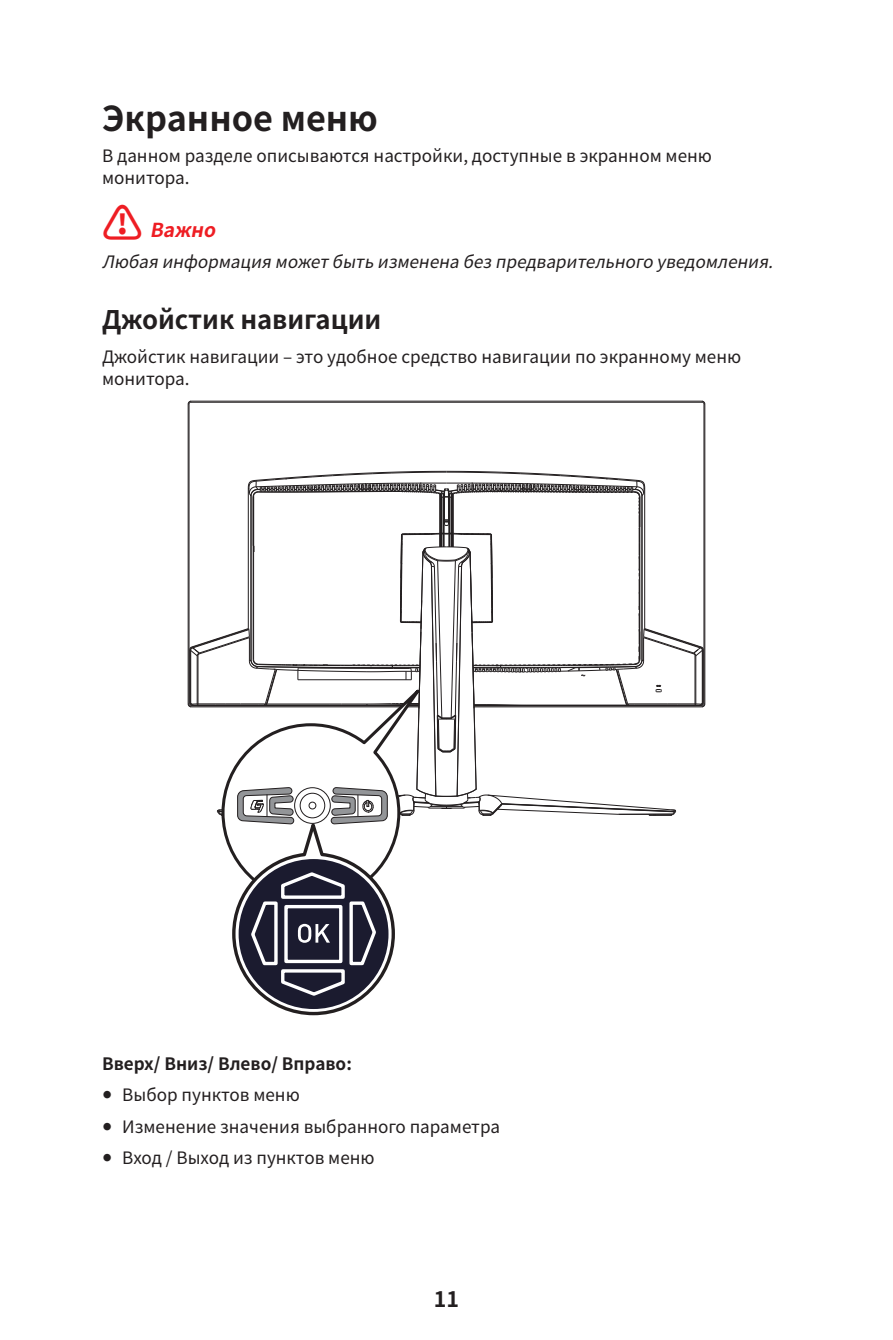
<style>
.page{position:relative;width:893px;height:1340px;background:#fff}
.page>*{position:absolute;margin:0;border:0;box-sizing:border-box;transform-origin:0 0}
.Title_1{font:700 34.2px "Noto Sans CJ Ktc";color:#231f20}
.Title_2{font:700 25.65px "Noto Sans CJ Ktc";color:#231f20}
.t1{font:700 21.38px "Noto Sans CJ Ktc";color:#231f20}
.t2{font:italic 700 19.35px "Noto Sans CJ Ktc";color:#ee1d23}
.Text{font:17.1px/21.6px "Noto Sans CJ Ktc";color:#231f20}
.Impotrant_Text{font:italic 17.1px "Noto Sans CJ Ktc";color:#231f20}
.Title_4{font:700 17.1px "Noto Sans CJ Ktc";color:#231f20}
.s1{font-family:"Arial Unicode MS"}
</style>
<div class="page">
<hr style="left:188px;top:404px;width:1px;height:300px;background:#231f20">
<hr style="left:189px;top:404px;width:1px;height:300px;background:#231f20">
<hr style="left:191px;top:402px;width:511px;height:1px;background:#231f20">
<hr style="left:191px;top:400px;width:511px;height:1px;background:#231f20">
<hr style="left:703px;top:404px;width:1px;height:300px;background:#231f20">
<hr style="left:704px;top:404px;width:1px;height:300px;background:#231f20">
<svg style="left:187px;top:400px;width:5px;height:5px"></svg>
<svg style="left:701px;top:400px;width:5px;height:5px"></svg>
<svg style="left:187px;top:470px;width:519px;height:546px"></svg>
<p class="Title_1" style="left:102px;top:99px;width:277px">Экранное меню</p>
<p class="Text" style="left:102px;top:145px;width:611px">В данном разделе описываются настройки, доступные в экранном меню монитора.</p>
<p class="t2" style="left:102px;top:219px;width:124px">⚠ Важно</p>
<p class="Impotrant_Text" style="left:102px;top:252px;width:681px">Любаяинформацияможетбытьизмененабезпредварительногоуведомления.</p>
<p class="Title_2" style="left:102px;top:305px;width:281px">Джойстик навигации</p>
<p class="Text" style="left:102px;top:346px;width:641px">Джойстик навигации – это удобное средство навигации по экранному меню монитора.</p>
<p class="Title_4" style="left:102px;top:1054px;width:251px">Вверх/ Вниз/ Влево/ Вправо:</p>
<p class="Text" style="left:102px;top:1084px;width:199px"><span class="s1">●</span> Выбор пунктов меню</p>
<p class="Text" style="left:102px;top:1115px;width:399px"><span class="s1">●</span> Изменение значения выбранного параметра</p>
<p class="Text" style="left:102px;top:1147px;width:274px"><span class="s1">●</span> Вход / Выход из пунктов меню</p>
<p class="t1" style="left:434px;top:1286px;width:27px">11</p>
</div>
